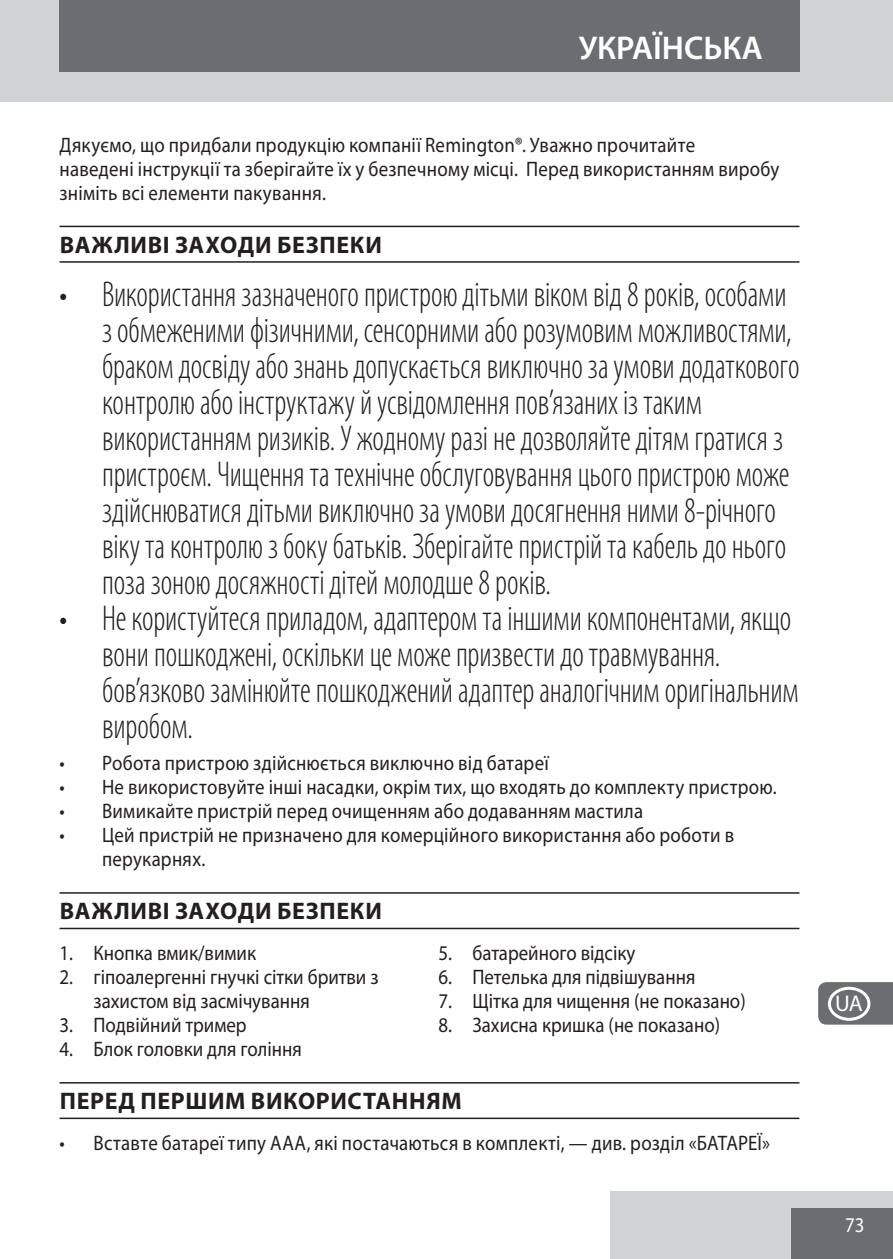
<style>
.page{position:relative;width:893px;height:1259px;background:#fff}
.page>*{position:absolute;margin:0;border:0;box-sizing:border-box;transform-origin:0 0}
.t1{font:300 condensed 36px/36px "Myriad Pro";letter-spacing:-.005em;color:#231f20;scale:.9 1}
.t2{font:600 33px "Myriad Pro";color:#fff}
.heading{font:700 24px "Myriad Pro";letter-spacing:.03em;color:#231f20}
.t3{font:22.8px "Myriad Pro";color:#fff}
.default{font:21px/24px "Myriad Pro";letter-spacing:.01em;color:#231f20;scale:.9 1}
.t4{font:21px "Myriad Pro";color:#fff;scale:.9 1}
</style>
<div class="page">
<div style="left:611px;top:1191px;width:282px;height:68px;background:#d1d2d4"></div>
<div style="left:791px;top:1208px;width:102px;height:51px;background:#6c6d70"></div>
<div style="left:0;top:0;width:893px;height:102px;background:#d1d2d4"></div>
<div style="left:59px;top:0;width:740px;height:72px;background:#6c6d70"></div>
<svg style="left:818px;top:982px;width:75px;height:42px;background:#757578"></svg>
<div style="left:828px;top:136px;width:42px;height:34px;border:3px solid #fff;border-radius:50%"></div>
<div style="left:828px;top:179px;width:42px;height:34px;border:3px solid #fff;border-radius:50%"></div>
<div style="left:828px;top:221px;width:42px;height:34px;border:3px solid #fff;border-radius:50%"></div>
<div style="left:828px;top:264px;width:42px;height:34px;border:3px solid #fff;border-radius:50%"></div>
<div style="left:828px;top:306px;width:42px;height:34px;border:3px solid #fff;border-radius:50%"></div>
<div style="left:828px;top:349px;width:42px;height:34px;border:3px solid #fff;border-radius:50%"></div>
<div style="left:828px;top:391px;width:42px;height:34px;border:3px solid #fff;border-radius:50%"></div>
<div style="left:828px;top:434px;width:42px;height:34px;border:3px solid #fff;border-radius:50%"></div>
<div style="left:828px;top:476px;width:42px;height:34px;border:3px solid #fff;border-radius:50%"></div>
<div style="left:828px;top:519px;width:42px;height:34px;border:3px solid #fff;border-radius:50%"></div>
<div style="left:828px;top:561px;width:42px;height:34px;border:3px solid #fff;border-radius:50%"></div>
<div style="left:828px;top:604px;width:42px;height:34px;border:3px solid #fff;border-radius:50%"></div>
<div style="left:828px;top:646px;width:42px;height:34px;border:3px solid #fff;border-radius:50%"></div>
<div style="left:828px;top:689px;width:42px;height:34px;border:3px solid #fff;border-radius:50%"></div>
<div style="left:828px;top:731px;width:42px;height:34px;border:3px solid #fff;border-radius:50%"></div>
<div style="left:828px;top:774px;width:42px;height:34px;border:3px solid #fff;border-radius:50%"></div>
<div style="left:828px;top:816px;width:42px;height:34px;border:3px solid #fff;border-radius:50%"></div>
<div style="left:828px;top:859px;width:42px;height:34px;border:3px solid #fff;border-radius:50%"></div>
<div style="left:828px;top:901px;width:42px;height:34px;border:3px solid #fff;border-radius:50%"></div>
<div style="left:828px;top:944px;width:42px;height:34px;border:3px solid #fff;border-radius:50%"></div>
<div style="left:828px;top:986px;width:42px;height:34px;border:3px solid #fff;border-radius:50%"></div>
<div style="left:828px;top:1029px;width:42px;height:34px;border:3px solid #fff;border-radius:50%"></div>
<div style="left:828px;top:1071px;width:42px;height:35px;border:3px solid #fff;border-radius:50%"></div>
<hr style="left:60px;top:226px;width:739px;height:1px;background:#231f20">
<hr style="left:60px;top:261px;width:739px;height:2px;background:#231f20">
<hr style="left:60px;top:892px;width:739px;height:1px;background:#231f20">
<hr style="left:60px;top:927px;width:739px;height:2px;background:#231f20">
<hr style="left:60px;top:1082px;width:739px;height:1px;background:#231f20">
<hr style="left:60px;top:1117px;width:739px;height:2px;background:#231f20">
<p class="t2" style="left:579px;top:27px;width:186px">УКРАЇНСЬКА</p>
<p class="default" style="left:60px;top:132px;width:708px">Дякуємо, що придбали продукцію компанії Remington®. Уважно прочитайте</p>
<p class="default" style="left:60px;top:156px;width:801px">наведені інструкції та зберігайте їх у безпечному місці. Перед використанням виробу зніміть всі елементи пакування.</p>
<p class="heading" style="left:60px;top:229px;width:324px">ВАЖЛИВІ ЗАХОДИ БЕЗПЕКИ</p>
<p class="t1" style="left:102px;top:277px;width:776px;text-indent:-43px">• Використання зазначеного пристрою дітьми віком від 8 років, особами з обмеженими фізичними, сенсорними або розумовим можливостями, браком досвіду або знань допускається виключно за умови додаткового контролю або інструктажу й усвідомлення пов’язаних із таким використанням ризиків. У жодному разі не дозволяйте дітям гратися з пристроєм. Чищення та технічне обслуговування цього пристрою може здійснюватися дітьми виключно за умови досягнення ними 8-річного віку та контролю з боку батьків. Зберігайте пристрій та кабель до нього поза зоною досяжності дітей молодше 8 років.</p>
<p class="t1" style="left:102px;top:601px;width:776px;text-indent:-43px">• Не користуйтеся приладом, адаптером та іншими компонентами, якщо вони пошкоджені, оскільки це може призвести до травмування. бов’язково замінюйте пошкоджений адаптер аналогічним оригінальним виробом.</p>
<p class="default" style="left:60px;top:751px;width:545px">• Робота пристрою здійснюється виключно від батареї</p>
<p class="default" style="left:60px;top:775px;width:798px">• Не використовуйте інші насадки, окрім тих, що входять до комплекту пристрою.</p>
<p class="default" style="left:60px;top:799px;width:650px">• Вимикайте пристрій перед очищенням або додаванням мастила</p>
<p class="default" style="left:102px;top:823px;width:704px;text-indent:-43px">• Цей пристрій не призначено для комерційного використання або роботи в перукарнях.</p>
<p class="heading" style="left:60px;top:895px;width:324px">ВАЖЛИВІ ЗАХОДИ БЕЗПЕКИ</p>
<p class="default" style="left:60px;top:941px;width:220px">1. Кнопка вмик/вимик</p>
<p class="default" style="left:94px;top:965px;width:318px;text-indent:-34px">2. гіпоалергенні гнучкі сітки бритви з захистом від засмічування</p>
<p class="default" style="left:60px;top:1013px;width:209px">3. Подвійний тример</p>
<p class="default" style="left:60px;top:1037px;width:271px">4. Блок головки для гоління</p>
<p class="default" style="left:438px;top:941px;width:220px">5. батарейного відсіку</p>
<p class="default" style="left:438px;top:965px;width:287px">6. Петелька для підвішування</p>
<p class="default" style="left:438px;top:989px;width:343px">7. Щітка для чищення (не показано)</p>
<p class="default" style="left:438px;top:1013px;width:314px">8. Захисна кришка (не показано)</p>
<p class="heading" style="left:60px;top:1085px;width:404px">ПЕРЕД ПЕРШИМ ВИКОРИСТАННЯМ</p>
<p class="default" style="left:60px;top:1130px;width:791px">• Вставте батареї типу AAA, які постачаються в комплекті, — див. розділ «БАТАРЕЇ»</p>
<p class="t3" style="left:835px;top:989px;width:29px">UA</p>
<p class="t4" style="left:845px;top:1212px;width:23px">73</p>
</div>
